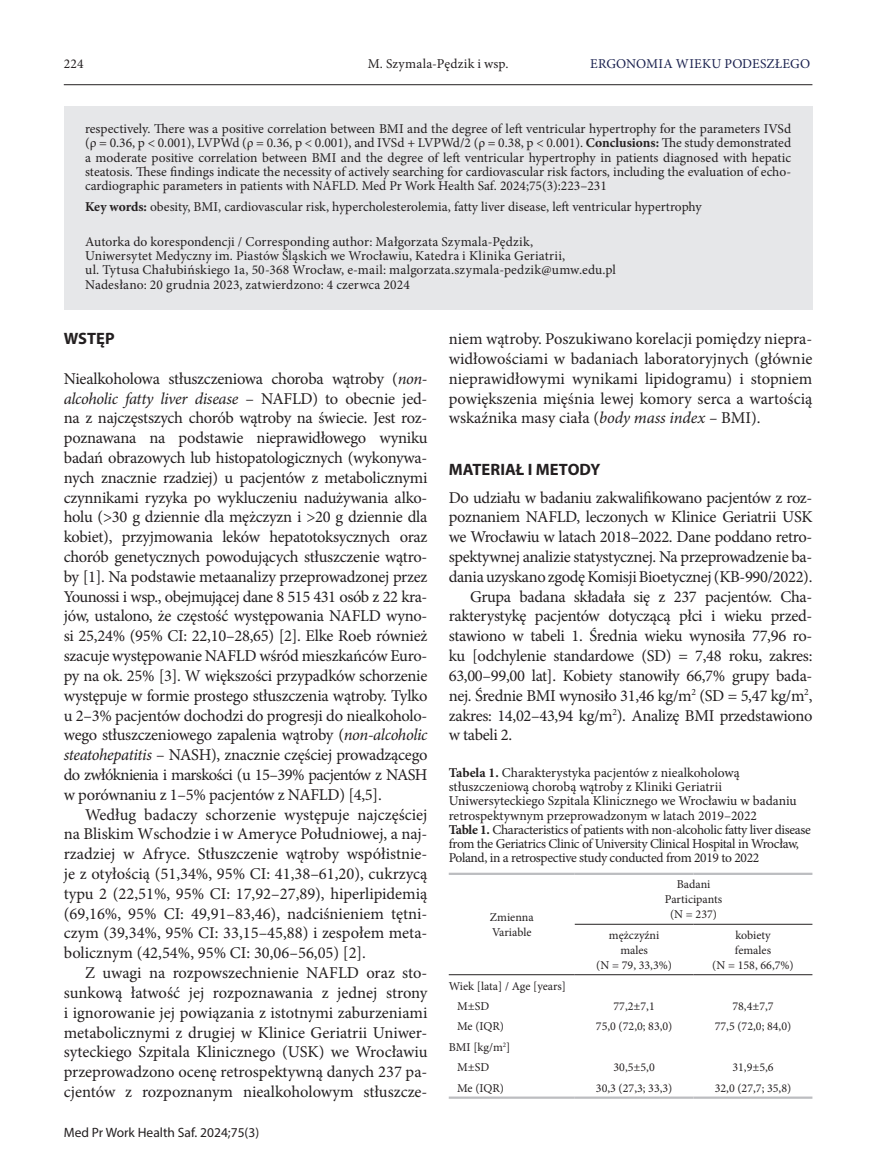
<style>
.page{position:relative;width:872px;height:1170px;background:#fff}
.page>*{position:absolute;margin:0;border:0;box-sizing:border-box;transform-origin:0 0}
.Pierwszy{font:16.5px/19.8px "Minion Pro";letter-spacing:-.015em;color:#231f20}
.Normalny{font:16.5px/19.8px "Minion Pro";color:#231f20;text-align:justify}
.Tytulik{font:700 16.5px "Myriad Pro";letter-spacing:.005em;color:#231f20}
.Tytulik_pierwszy{font:700 16.5px "Myriad Pro";color:#231f20}
.Abstract_ENG{font:13.5px/14.2px "Minion Pro";color:#231f20;text-align:justify}
.Tab_-_tyt{font:13.5px/14.2px "Minion Pro";letter-spacing:-.015em;color:#231f20}
.Corresponding_author{font:13.5px/14.2px "Minion Pro";letter-spacing:.01em;color:#231f20}
.Abstract_-_Słowa_kluczowe{font:13.5px "Minion Pro";color:#231f20}
.t1{font:13.5px "Myriad Pro";color:#231f20}
.t2{font:13.5px "Minion Pro";letter-spacing:.015em;color:#1a214f}
.Tab_centra{font:12px "Minion Pro";color:#231f20}
.Tab_lewy_2_wcięte{font:12px "Minion Pro";letter-spacing:-.005em;color:#231f20}
.Tab_lewy_2{font:12px "Minion Pro";letter-spacing:-.01em;color:#231f20}
.s1{font-weight:700}
.s2{font-style:italic}
</style>
<div class="page">
<hr style="left:64px;top:84px;width:748px;height:1px;background:#231f20">
<div style="left:64px;top:106px;width:748px;height:182px;background:#e6e7e9"></div>
<div style="left:64px;top:257px;width:748px;height:53px;background:#e6e7e9"></div>
<hr style="left:449px;top:872px;width:126px;height:2px;background:#bcbdc0">
<hr style="left:575px;top:872px;width:118px;height:2px;background:#bcbdc0">
<hr style="left:693px;top:872px;width:119px;height:2px;background:#bcbdc0">
<hr style="left:449px;top:1096px;width:126px;height:2px;background:#bcbdc0">
<hr style="left:575px;top:1096px;width:118px;height:2px;background:#bcbdc0">
<hr style="left:693px;top:1096px;width:119px;height:2px;background:#bcbdc0">
<hr style="left:575px;top:923px;width:118px;height:1px;background:#231f20">
<hr style="left:693px;top:923px;width:119px;height:1px;background:#231f20">
<hr style="left:449px;top:974px;width:126px;height:1px;background:#231f20">
<hr style="left:575px;top:974px;width:118px;height:1px;background:#231f20">
<hr style="left:693px;top:974px;width:119px;height:1px;background:#231f20">
<p class="Abstract_ENG" style="left:64px;top:56px;width:21px">224</p>
<p class="Abstract_ENG" style="left:368px;top:56px;width:142px">M. Szymala-Pędzik i wsp.</p>
<p class="t2" style="left:590px;top:54px;width:221px">ERGONOMIA WIEKU PODESZŁEGO</p>
<p class="Abstract_ENG" style="left:85px;top:122px;width:707px">respectively. There was a positive correlation between BMI and the degree of left ventricular hypertrophy for the parameters IVSd (ρ = 0.36, p &lt; 0.001), LVPWd (ρ = 0.36, p &lt; 0.001), and IVSd + LVPWd/2 (ρ = 0.38, p &lt; 0.001). <span class="s1">Conclusions:</span> The study demonstrated a moderate positive correlation between BMI and the degree of left ventricular hypertrophy in patients diagnosed with hepatic steatosis. These findings indicate the necessity of actively searching for cardiovascular risk factors, including the evaluation of echo&shy;cardiographic parameters in patients with NAFLD. Med Pr Work Health Saf. 2024;75(3):223–231</p>
<p class="Abstract_-_Słowa_kluczowe" style="left:85px;top:197px;width:618px"><span class="s1">Key words:</span> obesity, BMI, cardiovascular risk, hypercholesterolemia, fatty liver disease, left ventricular hypertrophy</p>
<p class="Corresponding_author" style="left:85px;top:234px;width:532px">Autorka do korespondencji / Corresponding author: Małgorzata Szymala-Pędzik,<br>Uniwersytet Medyczny im. Piastów Śląskich we Wrocławiu, Katedra i Klinika Geriatrii,<br>ul. Tytusa Chałubińskiego 1a, 50-368 Wrocław, e-mail: malgorzata.szymala-pedzik@umw.edu.pl</p>
<p class="Corresponding_author" style="left:85px;top:277px;width:326px">Nadesłano: 20 grudnia 2023, zatwierdzono: 4 czerwca 2024</p>
<p class="Tytulik_pierwszy" style="left:64px;top:328px;width:52px">WSTĘP</p>
<p class="Pierwszy" style="left:64px;top:368px;width:365px">Niealkoholowa stłuszczeniowa choroba wątroby (<span class="s2">non‑- alcoholic fatty liver disease</span> – NAFLD) to obecnie jed&shy;na z najczęstszych chorób wątroby na świecie. Jest roz&shy;poznawana na podstawie nieprawidłowego wyniku badań obrazowych lub histopatologicznych (wykonywa&shy;nych znacznie rzadziej) u pacjentów z metabolicznymi czynnikami ryzyka po wykluczeniu nadużywania alko&shy;holu (&gt;30 g dziennie dla mężczyzn i &gt;20 g dziennie dla kobiet), przyjmowania leków hepatotoksycznych oraz chorób genetycznych powodujących stłuszczenie wątro&shy;by [1]. Na podstawie metaanalizy przeprowadzonej przez Younossi i wsp., obejmującej dane 8 515 431 osób z 22 kra&shy;jów, ustalono, że częstość występowania NAFLD wyno&shy;si 25,24% (95% CI: 22,10–28,65) [2]. Elke Roeb również szacuje występowanie NAFLD wśród mieszkańców Euro&shy;py na ok. 25% [3]. W większości przypadków schorzenie występuje w formie prostego stłuszczenia wątroby. Tylko u 2–3% pacjentów dochodzi do progresji do niealkoholo&shy;wego stłuszczeniowego zapalenia wątroby (<span class="s2">non-alcoholic steatohepatitis</span> – NASH), znacznie częściej prowadzącego do zwłóknienia i marskości (u 15–39% pacjentów z NASH w porównaniu z 1–5% pacjentów z NAFLD) [4,5].</p>
<p class="Normalny" style="left:64px;top:804px;width:365px;text-indent:21px">Według badaczy schorzenie występuje najczęściej na Bliskim Wschodzie i w Ameryce Południowej, a naj&shy;rzadziej w Afryce. Stłuszczenie wątroby współistnie&shy;je z otyłością (51,34%, 95% CI: 41,38–61,20), cukrzycą typu 2 (22,51%, 95% CI: 17,92–27,89), hiperlipidemią (69,16%, 95% CI: 49,91–83,46), nadciśnieniem tętni&shy;czym (39,34%, 95% CI: 33,15–45,88) i zespołem meta&shy;bolicznym (42,54%, 95% CI: 30,06–56,05) [2].</p>
<p class="Normalny" style="left:64px;top:962px;width:365px;text-indent:21px">Z uwagi na rozpowszechnienie NAFLD oraz sto&shy;sunkową łatwość jej rozpoznawania z jednej strony i ignorowanie jej powiązania z istotnymi zaburzeniami metabolicznymi z drugiej w Klinice Geriatrii Uniwer&shy;syteckiego Szpitala Klinicznego (USK) we Wrocławiu przeprowadzono ocenę retrospektywną danych 237 pa&shy;cjentów z rozpoznanym niealkoholowym stłuszcze-</p>
<p class="t1" style="left:64px;top:1123px;width:197px">Med Pr Work Health Saf. 2024;75(3)</p>
<p class="Normalny" style="left:449px;top:329px;width:365px">niem wątroby. Poszukiwano korelacji pomiędzy niepra&shy;widłowościami w badaniach laboratoryjnych (głównie nieprawidłowymi wynikami lipidogramu) i stopniem powiększenia mięśnia lewej komory serca a wartością wskaźnika masy ciała (<span class="s2">body mass index –</span> BMI).</p>
<p class="Tytulik" style="left:449px;top:458px;width:153px">MATERIAŁ I METODY</p>
<p class="Pierwszy" style="left:449px;top:487px;width:365px;text-align:justify">Do udziału w badaniu zakwalifikowano pacjentów z roz&shy;poznaniem NAFLD, leczonych w Klinice Geriatrii USK we Wrocławiu w latach 2018–2022. Dane poddano retro&shy;spektywnej analizie statystycznej. Na przeprowadzenie ba&shy;dania uzyskano zgodę Komisji Bioetycznej (KB-990/2022).</p>
<p class="Normalny" style="left:449px;top:586px;width:365px;text-indent:21px">Grupa badana składała się z 237 pacjentów. Cha&shy;rakterystykę pacjentów dotyczącą płci i wieku przed&shy;stawiono w tabeli 1. Średnia wieku wynosiła 77,96 ro&shy;ku [odchylenie standardowe (SD) = 7,48 roku, zakres:<br>63,00–99,00 lat]. Kobiety stanowiły 66,7% grupy bada&shy;nej. Średnie BMI wynosiło 31,46 kg/m<sup>2</sup> (SD = 5,47 kg/m<sup>2</sup>, zakres: 14,02–43,94 kg/m<sup>2</sup>). Analizę BMI przedstawiono w tabeli 2.</p>
<p class="Tab_-_tyt" style="left:449px;top:765px;width:349px"><span class="s1">Tabela 1.</span> Charakterystyka pacjentów z niealkoholową stłuszczeniową chorobą wątroby z Kliniki Geriatrii Uniwersyteckiego Szpitala Klinicznego we Wrocławiu w badaniu retrospektywnym przeprowadzonym w latach 2019–2022</p>
<p class="Tab_-_tyt" style="left:449px;top:822px;width:364px"><span class="s1">Table 1.</span> Characteristics of patients with non-alcoholic fatty liver disease from the Geriatrics Clinic of University Clinical Hospital in Wrocław,<br>Poland, in a retrospective study conducted from 2019 to 2022</p>
<p class="Tab_centra" style="left:490px;top:909px;width:45px">Zmienna</p>
<p class="Tab_centra" style="left:492px;top:924px;width:41px">Variable</p>
<p class="Tab_centra" style="left:676px;top:876px;width:35px">Badani</p>
<p class="Tab_centra" style="left:665px;top:891px;width:59px">Participants</p>
<p class="Tab_centra" style="left:670px;top:906px;width:48px">(N = 237)</p>
<p class="Tab_centra" style="left:609px;top:926px;width:52px">mężczyźni</p>
<p class="Tab_centra" style="left:620px;top:941px;width:29px">males</p>
<p class="Tab_centra" style="left:596px;top:956px;width:77px">(N = 79, 33,3%)</p>
<p class="Tab_centra" style="left:735px;top:926px;width:37px">kobiety</p>
<p class="Tab_centra" style="left:735px;top:941px;width:38px">females</p>
<p class="Tab_centra" style="left:712px;top:956px;width:83px">(N = 158, 66,7%)</p>
<p class="Tab_lewy_2_wcięte" style="left:449px;top:977px;width:119px">Wiek [lata] / Age [years]</p>
<p class="Tab_lewy_2" style="left:457px;top:998px;width:34px">M±SD</p>
<p class="Tab_centra" style="left:613px;top:998px;width:43px">77,2±7,1</p>
<p class="Tab_centra" style="left:732px;top:998px;width:43px">78,4±7,7</p>
<p class="Tab_lewy_2" style="left:457px;top:1018px;width:48px">Me (IQR)</p>
<p class="Tab_centra" style="left:596px;top:1018px;width:78px">75,0 (72,0; 83,0)</p>
<p class="Tab_centra" style="left:714px;top:1018px;width:78px">77,5 (72,0; 84,0)</p>
<p class="Tab_lewy_2_wcięte" style="left:449px;top:1038px;width:63px">BMI [kg/m<sup>2</sup>]</p>
<p class="Tab_lewy_2" style="left:457px;top:1059px;width:34px">M±SD</p>
<p class="Tab_centra" style="left:613px;top:1059px;width:43px">30,5±5,0</p>
<p class="Tab_centra" style="left:732px;top:1059px;width:43px">31,9±5,6</p>
<p class="Tab_lewy_2" style="left:457px;top:1079px;width:48px">Me (IQR)</p>
<p class="Tab_centra" style="left:596px;top:1079px;width:78px">30,3 (27,3; 33,3)</p>
<p class="Tab_centra" style="left:714px;top:1079px;width:78px">32,0 (27,7; 35,8)</p>
</div>
